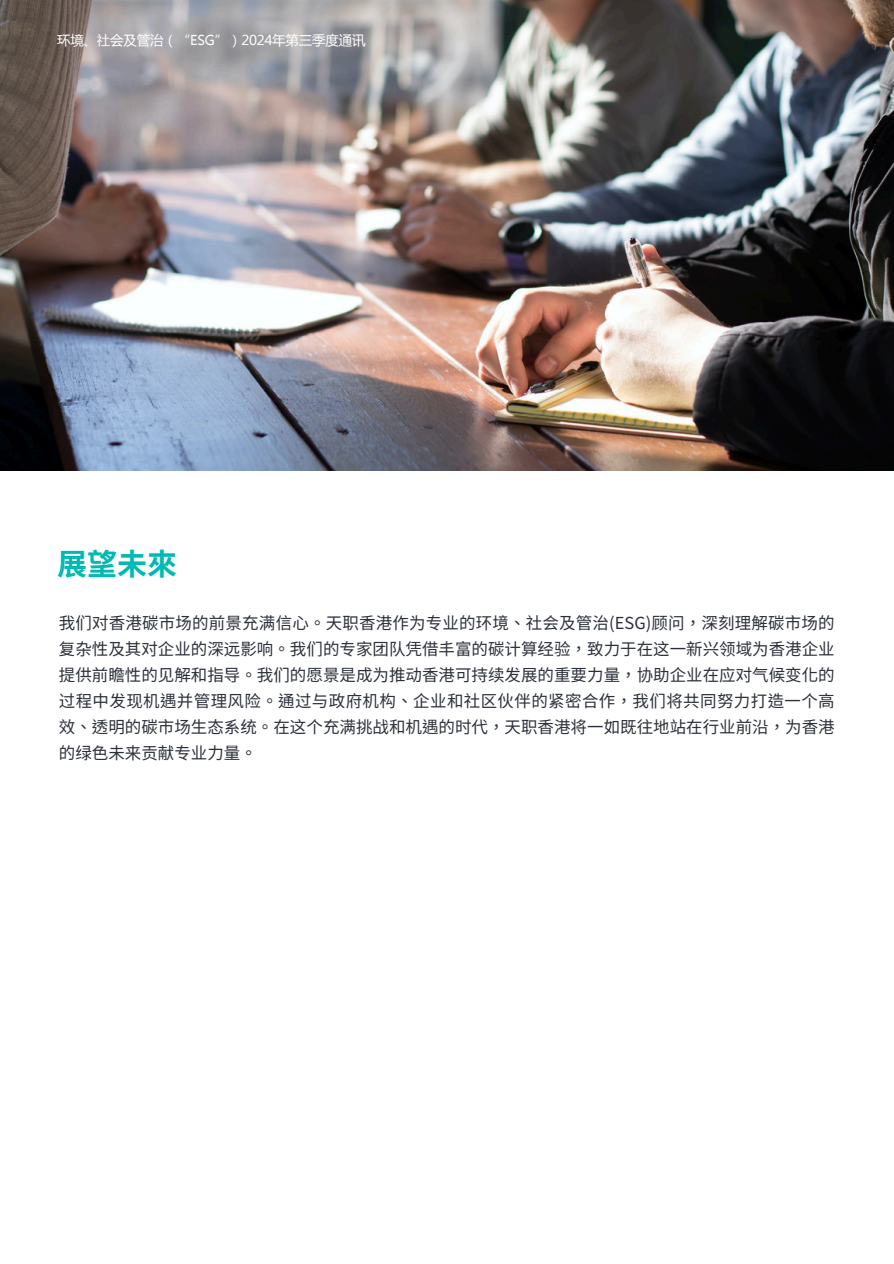
<style>
.page{position:relative;width:894px;height:1264px;background:#fff}
.page>*{position:absolute;margin:0;border:0;box-sizing:border-box;transform-origin:0 0}
.t1{font:700 30px "Noto Sans TC";color:#00bab3}
.t2{font:16.5px/25.8px "Noto Sans TC";color:#2b303a}
.t3{font:13.5px "Microsoft Ya Hei";letter-spacing:-.015em;color:#fff}
.s1{font-family:"Noto Sans CJ Ksc"}
</style>
<div class="page">
<img style="left:0;top:0;width:893px;height:470px">
<p class="t3" style="left:57px;top:31px;width:310px">环境、社会及管治（“ESG”）2024年第三季度通讯</p>
<p class="t1" style="left:57px;top:540px;width:121px">展望未來</p>
<h1 class="t2" style="left:59px;top:609px;width:777px">我<span class="s1">们对</span>香港碳市<span class="s1">场</span>的前景充<span class="s1">满</span>信心。天<span class="s1">职</span>香港作<span class="s1">为专</span>业的<span class="s1">环</span>境、社会及管治(ESG)<span class="s1">顾问</span>，深刻理解碳市<span class="s1">场</span>的复<span class="s1">杂</span>性及其<span class="s1">对</span>企业的深<span class="s1">远</span>影响。我<span class="s1">们</span>的<span class="s1">专</span>家团<span class="s1">队</span>凭借丰富的碳<span class="s1">计</span>算经<span class="s1">验</span>，致力于在<span class="s1">这</span>一新兴<span class="s1">领</span>域<span class="s1">为</span>香港企业提供前瞻性的见解和指<span class="s1">导</span>。我<span class="s1">们</span>的愿景是成<span class="s1">为</span>推动香港可持<span class="s1">续</span>发展的重要力量，<span class="s1">协</span>助企业在<span class="s1">应对</span>气候变化的<span class="s1">过</span>程中发<span class="s1">现</span>机遇并管理风险。通<span class="s1">过</span>与政府机构、企业和社<span class="s1">区</span>伙伴的<span class="s1">紧</span>密合作，我<span class="s1">们将</span>共同努力打造一个高效、透明的碳市<span class="s1">场</span>生<span class="s1">态</span>系统。在<span class="s1">这</span>个充<span class="s1">满</span>挑<span class="s1">战</span>和机遇的<span class="s1">时</span>代，天<span class="s1">职</span>香港<span class="s1">将</span>一如既往地站在行业前沿，<span class="s1">为</span>香港的<span class="s1">绿</span>色未<span class="s1">来贡</span>献<span class="s1">专</span>业力量。</h1>
</div>
